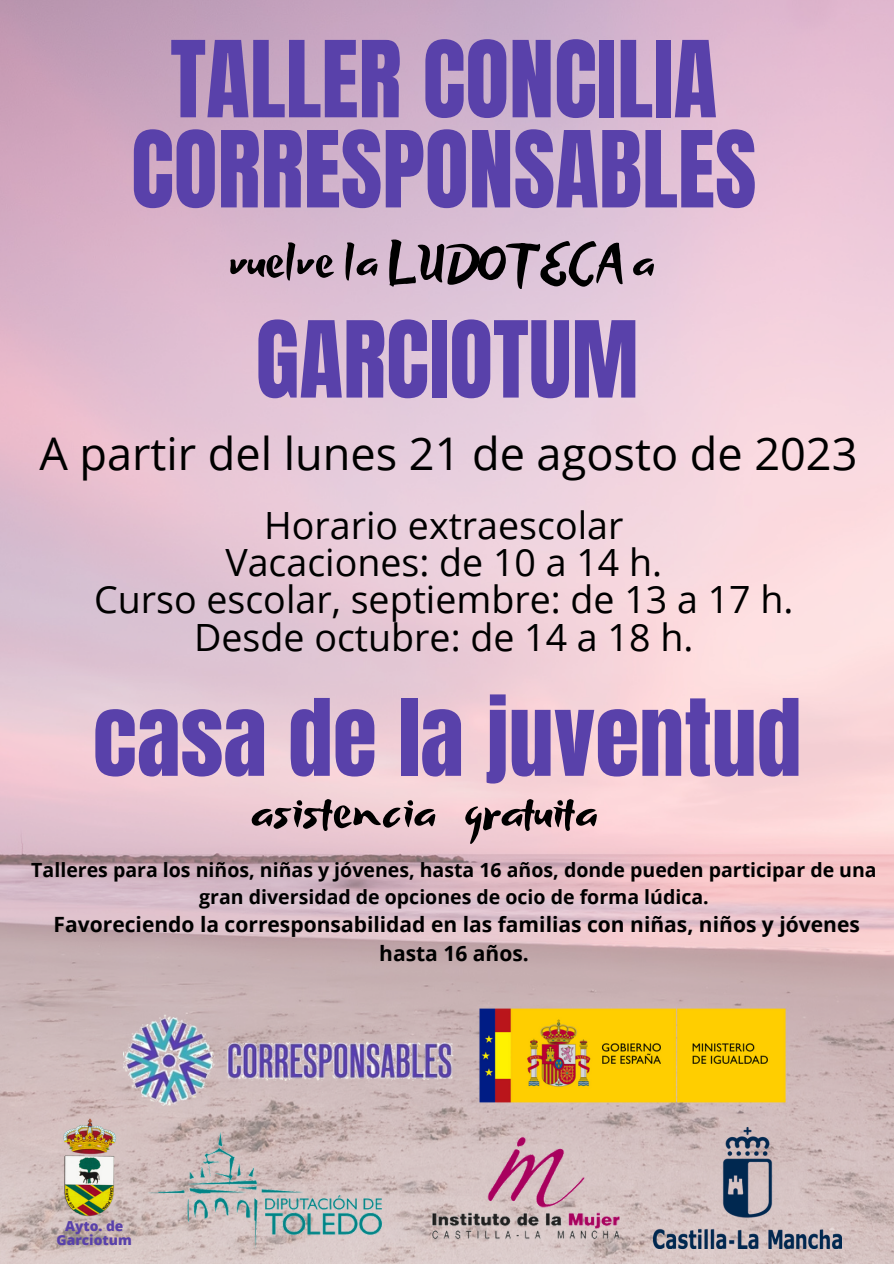
<style>
.page{position:relative;width:894px;height:1264px;background:#fff}
.page>*{position:absolute;margin:0;border:0;box-sizing:border-box;transform-origin:0 0}
.t1{font:90.15px "Anton";color:#5941aa}
.t2{font:52.5px "Beach Resort";color:#000}
.t3{font:45px "Open Sans";color:#000}
.t4{font:37.5px "Open Sans";color:#000}
.t5{font:700 21px/29.2px "Open Sans";color:#000;text-align:center}
.t6{font:700 19.5px/27px "Open Sans";color:#000;text-align:center}
.t7{font:800 13.8px "Open Sans";color:#5941aa}
</style>
<div class="page">
<img style="left:0;top:0;width:893px;height:1263px">
<img style="left:123px;top:1006px;width:331px;height:111px">
<img style="left:477px;top:1006px;width:310px;height:97px">
<img style="left:398px;top:1123px;width:255px;height:129px">
<img style="left:653px;top:1127px;width:188px;height:120px">
<img style="left:148px;top:1132px;width:233px;height:116px">
<img style="left:59px;top:1117px;width:61px;height:101px">
<p class="t1" style="left:170px;top:15px;width:548px">TALLER CONCILIA</p>
<p class="t1" style="left:131px;top:105px;width:626px">CORRESPONSABLES</p>
<p class="t2" style="left:230px;top:234px;width:426px">vuelve la LUDOTECA a</p>
<p class="t1" style="left:255px;top:295px;width:384px">GARCIOTUM</p>
<p class="t3" style="left:39px;top:421px;width:819px">A partir del lunes 21 de agosto de 2023</p>
<p class="t4" style="left:264px;top:499px;width:361px">Horario extraescolar</p>
<p class="t4" style="left:225px;top:536px;width:438px">Vacaciones: de 10 a 14 h.</p>
<p class="t4" style="left:94px;top:573px;width:700px">Curso escolar, septiembre: de 13 a 17 h.</p>
<p class="t4" style="left:194px;top:610px;width:500px">Desde octubre: de 14 a 18 h.</p>
<p class="t1" style="left:93px;top:673px;width:710px">casa de la juventud</p>
<p class="t2" style="left:251px;top:784px;width:348px">asistencia gratuita</p>
<p class="t6" style="left:31px;top:855px;width:846px">Talleres para los niños, niñas y jóvenes, hasta 16 años, donde pueden participar de una gran diversidad de opciones de ocio de forma lúdica.</p>
<p class="t5" style="left:54px;top:909px;width:807px">Favoreciendo la corresponsabilidad en las familias con niñas, niños y jóvenes hasta 16 años.</p>
<p class="t7" style="left:65px;top:1216px;width:60px">Ayto. de</p>
<p class="t7" style="left:57px;top:1229px;width:77px">Garciotum</p>
</div>
